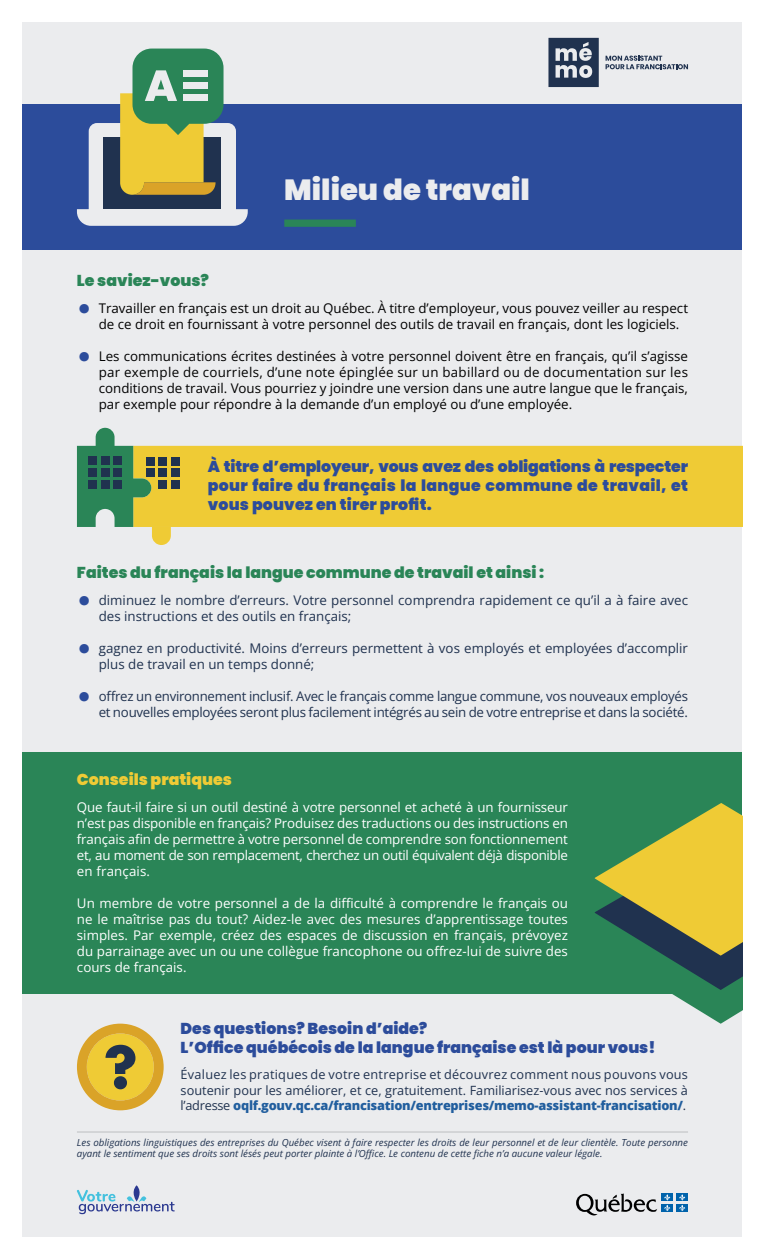
<style>
.page{position:relative;width:765px;height:1260px;background:#fff}
.page>*{position:absolute;margin:0;border:0;box-sizing:border-box;transform-origin:0 0}
.t1{font:900 29.12px "Poppins";color:#ebecee}
.t2{font:900 15.75px/18.9px "Poppins";color:#2c4c9b;text-align:justify}
.t3{font:900 15.75px "Poppins";color:#2a8557}
.t4{font:900 15.75px "Poppins";color:#efcb35}
.t5{font:13.38px/16px "Open Sans";color:#fff;text-align:justify}
.t6{font:13.38px/16px "Open Sans";color:#000}
.t7{font:13.38px/16px "Open Sans";color:#20324f}
.t8{font:13.38px/16px "Open Sans";letter-spacing:-.02em;color:#20324f;text-align:right}
.t9{font:12.75px/15.2px "Open Sans";color:#20324f;text-align:justify}
.t10{font:italic 9.75px/11.6px "Open Sans";color:#20324f}
.s1{font-family:"Poppins";font-weight:900;font-size:27.88px;color:#2c4c9b}
.s2{font-weight:800;color:#215e9e}
</style>
<div class="page">
<div style="left:22px;top:22px;width:720px;height:1216px;background:#ebecee"></div>
<div style="left:22px;top:752px;width:720px;height:242px;background:#2a8557"></div>
<div style="left:22px;top:104px;width:720px;height:146px;background:#2c4c9b"></div>
<svg style="left:576px;top:1194px;width:81px;height:22px"></svg>
<div style="left:661px;top:1194px;width:12px;height:7px;background:#0063ab"></div>
<div style="left:676px;top:1194px;width:12px;height:7px;background:#0063ab"></div>
<div style="left:661px;top:1204px;width:12px;height:7px;background:#0063ab"></div>
<svg style="left:664px;top:1194px;width:6px;height:17px"></svg>
<div style="left:676px;top:1204px;width:12px;height:7px;background:#0063ab"></div>
<svg style="left:679px;top:1194px;width:6px;height:17px"></svg>
<svg style="left:77px;top:1185px;width:98px;height:29px"></svg>
<svg style="left:548px;top:38px;width:51px;height:49px"></svg>
<svg style="left:606px;top:56px;width:82px;height:13px"></svg>
<div style="left:171px;top:446px;width:571px;height:81px;background:#efcb35"></div>
<svg style="left:77px;top:428px;width:94px;height:117px"></svg>
<div style="left:88px;top:456px;width:8px;height:8px;background:#20324f"></div>
<div style="left:101px;top:456px;width:8px;height:8px;background:#20324f"></div>
<div style="left:114px;top:456px;width:8px;height:8px;background:#20324f"></div>
<div style="left:88px;top:468px;width:8px;height:9px;background:#20324f"></div>
<div style="left:101px;top:468px;width:8px;height:9px;background:#20324f"></div>
<div style="left:114px;top:468px;width:8px;height:9px;background:#20324f"></div>
<div style="left:101px;top:480px;width:8px;height:9px;background:#20324f"></div>
<div style="left:88px;top:480px;width:8px;height:9px;background:#20324f"></div>
<div style="left:114px;top:480px;width:8px;height:9px;background:#20324f"></div>
<div style="left:158px;top:457px;width:9px;height:8px;background:#20324f"></div>
<div style="left:146px;top:457px;width:8px;height:8px;background:#20324f"></div>
<div style="left:171px;top:457px;width:8px;height:8px;background:#20324f"></div>
<div style="left:158px;top:468px;width:9px;height:9px;background:#20324f"></div>
<div style="left:146px;top:468px;width:8px;height:9px;background:#20324f"></div>
<div style="left:171px;top:468px;width:8px;height:9px;background:#20324f"></div>
<div style="left:158px;top:480px;width:9px;height:9px;background:#20324f"></div>
<div style="left:171px;top:480px;width:8px;height:9px;background:#20324f"></div>
<div style="left:284px;top:220px;width:72px;height:7px;background:#2a8557"></div>
<svg style="left:595px;top:803px;width:147px;height:221px"></svg>
<svg style="left:77px;top:49px;width:171px;height:177px"></svg>
<hr style="left:77px;top:1132px;width:611px;height:1px;background:#bcbec0">
<svg style="left:77px;top:1024px;width:87px;height:86px"></svg>
<h1 class="t1" style="left:284px;top:173px;width:247px">Milieu de travail</h1>
<p class="t3" style="left:77px;top:272px;width:134px">Le saviez-vous?</p>
<p class="t6" style="left:99px;top:300px;width:591px;text-indent:-22px"><span class="s1">•</span> Travailler en français est un droit au Québec. À titre d’employeur, vous pouvez veiller au respect de ce droit en fournissant à votre personnel des outils de travail en français, dont les logiciels.</p>
<p class="t6" style="left:99px;top:348px;width:591px;text-align:justify;text-indent:-22px"><span class="s1">•</span> Les communications écrites destinées à votre personnel doivent être en français, qu’il s’agisse par exemple de courriels, d’une note épinglée sur un babillard ou de documentation sur les conditions de travail. Vous pourriez y joindre une version dans une autre langue que le français, par exemple pour répondre à la demande d’un employé ou d’une employée.</p>
<p class="t2" style="left:208px;top:457px;width:482px">À titre d’employeur, vous avez des obligations à respecter pour faire du français la langue commune de travail, et vous pouvez en tirer profit.</p>
<p class="t3" style="left:77px;top:563px;width:469px">Faites du français la langue commune de travail et ainsi :</p>
<p class="t7" style="left:99px;top:592px;width:591px;text-indent:-22px"><span class="s1">•</span> diminuez le nombre d’erreurs. Votre personnel comprendra rapidement ce qu’il a à faire avec des instructions et des outils en français;</p>
<p class="t7" style="left:99px;top:640px;width:591px;text-indent:-22px"><span class="s1">•</span> gagnez en productivité. Moins d’erreurs permettent à vos employés et employées d’accomplir plus de travail en un temps donné;</p>
<p class="t8" style="left:77px;top:688px;width:613px"><span class="s1">•</span> offrez un environnement inclusif. Avec le français comme langue commune, vos nouveaux employés et nouvelles employées seront plus facilement intégrés au sein de votre entreprise et dans la société.</p>
<p class="t4" style="left:77px;top:770px;width:156px">Conseils pratiques</p>
<p class="t5" style="left:77px;top:798px;width:493px">Que faut-il faire si un outil destiné à votre personnel et acheté à un fournisseur n’est pas disponible en français? Produisez des traductions ou des instructions en français afin de permettre à votre personnel de comprendre son fonctionnement et, au moment de son remplacement, cherchez un outil équivalent déjà disponible en français.</p>
<p class="t5" style="left:77px;top:895px;width:493px">Un membre de votre personnel a de la difficulté à comprendre le français ou ne le maîtrise pas du tout? Aidez-le avec des mesures d’apprentissage toutes simples. Par exemple, créez des espaces de discussion en français, prévoyez du parrainage avec un ou une collègue francophone ou offrez-lui de suivre des cours de français.</p>
<p class="t2" style="left:181px;top:1019px;width:477px">Des questions? Besoin d’aide?<br>L’Office québécois de la langue française est là pour vous!</p>
<p class="t9" style="left:181px;top:1067px;width:509px">Évaluez les pratiques de votre entreprise et découvrez comment nous pouvons vous soutenir pour les améliorer, et ce, gratuitement. Familiarisez-vous avec nos services à l’adresse <span class="s2">oqlf.gouv.qc.ca/francisation/entreprises/memo-assistant-francisation/</span>.</p>
<p class="t10" style="left:77px;top:1136px;width:613px">Les obligations linguistiques des entreprises du Québec visent à faire respecter les droits de leur personnel et de leur clientèle. Toute personne ayant le sentiment que ses droits sont lésés peut porter plainte à l’Office. Le contenu de cette fiche n’a aucune valeur légale.</p>
</div>
